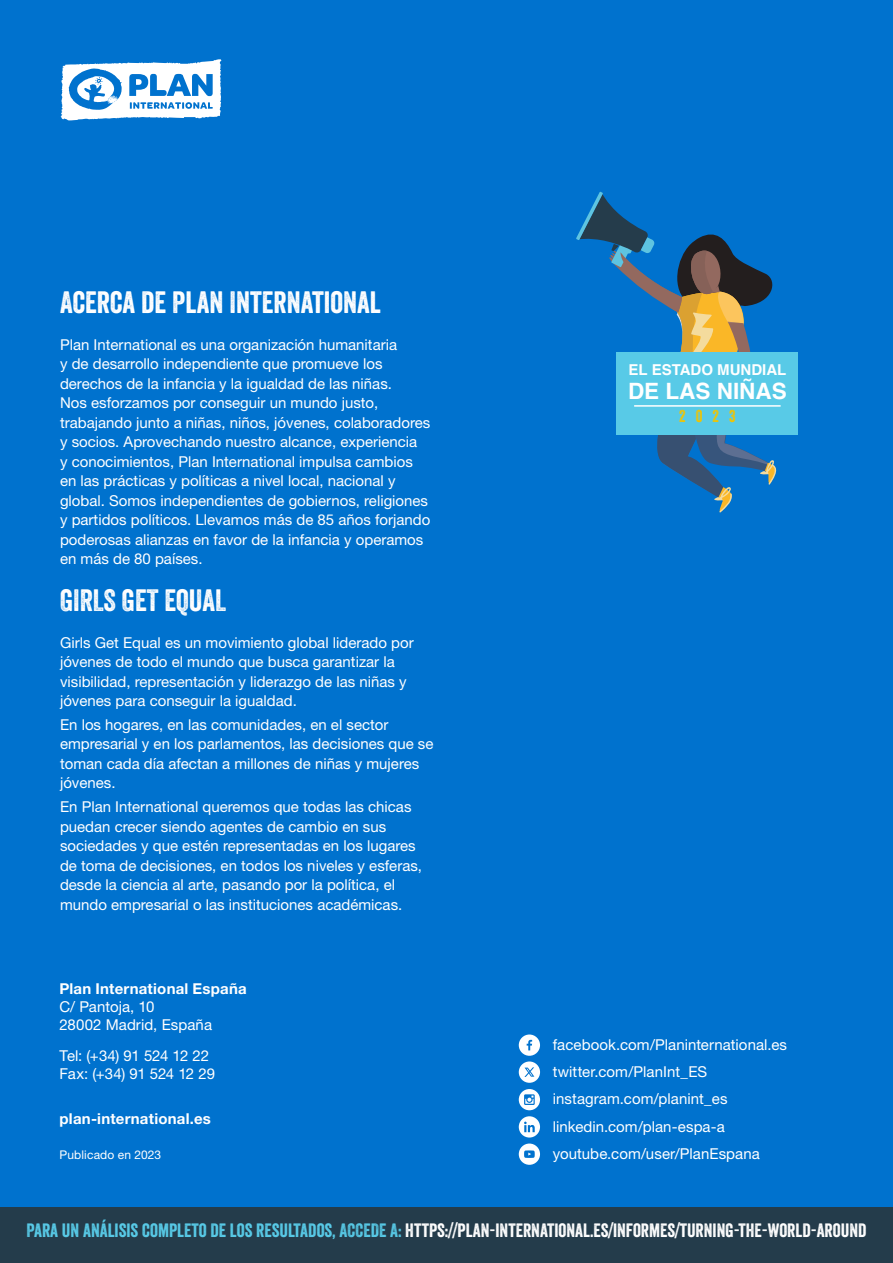
<style>
.page{position:relative;width:893px;height:1263px;background:#0072ce}
.page>*{position:absolute;margin:0;border:0;box-sizing:border-box;transform-origin:0 0}
.t1{font:30px "Veneer";color:#fff}
.t2{font:700 22.5px "Helvetica";color:#fff}
.t3{font:18.75px "Veneer";color:#fff}
.t4{font:16.65px "Veneer";color:#f1c400}
.t5{font:15px/19.5px "Helvetica Neue LT Std";color:#fff}
.t6{font:700 15px "Helvetica Neue LT Std";letter-spacing:.015em;color:#fff}
.t7{font:700 15px "Helvetica";color:#fff}
.t8{font:12px "Helvetica Neue LT Std";letter-spacing:.01em;color:#fff}
.s1{color:#58cae7}
</style>
<div class="page">
<svg style="left:61px;top:59px;width:161px;height:61px"></svg>
<div style="left:0;top:1208px;width:893px;height:55px;background:#243c4b"></div>
<svg style="left:519px;top:1089px;width:21px;height:21px"></svg>
<svg style="left:519px;top:1116px;width:21px;height:21px"></svg>
<svg style="left:519px;top:1143px;width:21px;height:22px"></svg>
<svg style="left:519px;top:1034px;width:21px;height:49px"></svg>
<svg style="left:576px;top:192px;width:204px;height:321px"></svg>
<div style="left:616px;top:353px;width:182px;height:82px;background:#58cae7"></div>
<hr style="left:634px;top:405px;width:147px;height:2px;background:#fff">
<h1 class="t1" style="left:60px;top:284px;width:322px">ACERCA DE PLAN INTERNATIONAL</h1>
<p class="t5" style="left:60px;top:334px;width:372px">Plan International es una organización humanitaria<br>y de desarrollo independiente que promueve los derechos de la infancia y la igualdad de las niñas.<br>Nos esforzamos por conseguir un mundo justo, trabajando junto a niñas, niños, jóvenes, colaboradores y socios. Aprovechando nuestro alcance, experiencia<br>y conocimientos, Plan International impulsa cambios en las prácticas y políticas a nivel local, nacional y global. Somos independientes de gobiernos, religiones y partidos políticos. Llevamos más de 85 años forjando poderosas alianzas en favor de la infancia y operamos en más de 80 países.</p>
<h1 class="t1" style="left:60px;top:582px;width:168px">GIRLS GET EQUAL</h1>
<p class="t5" style="left:60px;top:632px;width:355px">Girls Get Equal es un movimiento global liderado por jóvenes de todo el mundo que busca garantizar la visibilidad, representación y liderazgo de las niñas y jóvenes para conseguir la igualdad.</p>
<p class="t5" style="left:60px;top:714px;width:375px">En los hogares, en las comunidades, en el sector empresarial y en los parlamentos, las decisiones que se toman cada día afectan a millones de niñas y mujeres jóvenes.</p>
<p class="t5" style="left:60px;top:797px;width:364px">En Plan International queremos que todas las chicas puedan crecer siendo agentes de cambio en sus sociedades y que estén representadas en los lugares de toma de decisiones, en todos los niveles y esferas, desde la ciencia al arte, pasando por la política, el mundo empresarial o las instituciones académicas.</p>
<p class="t6" style="left:60px;top:979px;width:189px">Plan International España</p>
<p class="t5" style="left:60px;top:997px;width:154px;line-height:18px">C/ Pantoja, 10<br>28002 Madrid, España</p>
<p class="t5" style="left:60px;top:1046px;width:157px;line-height:18px">Tel: (+34) 91 524 12 22<br>Fax: (+34) 91 524 12 29</p>
<p class="t6" style="left:60px;top:1109px;width:153px">plan-international.es</p>
<p class="t8" style="left:60px;top:1147px;width:103px">Publicado en 2023</p>
<p class="t7" style="left:629px;top:358px;width:159px">EL ESTADO MUNDIAL</p>
<h2 class="t2" style="left:628px;top:373px;width:160px">DE LAS NIÑAS</h2>
<p class="t4" style="left:679px;top:405px;width:58px">2023</p>
<p class="t5" style="left:553px;top:1030px;width:236px;line-height:27.3px">facebook.com/Planinternational.es twitter.com/PlanInt_ES instagram.com/planint_es linkedin.com/plan-espa-a youtube.com/user/PlanEspana</p>
<p class="t3" style="left:27px;top:1219px;width:841px"><span class="s1">PARA UN ANÁLISIS COMPLETO DE LOS RESULTADOS, ACCEDE A:</span> HTTPS://PLAN-INTERNATIONAL.ES/INFORMES/TURNING-THE-WORLD-AROUND</p>
</div>
